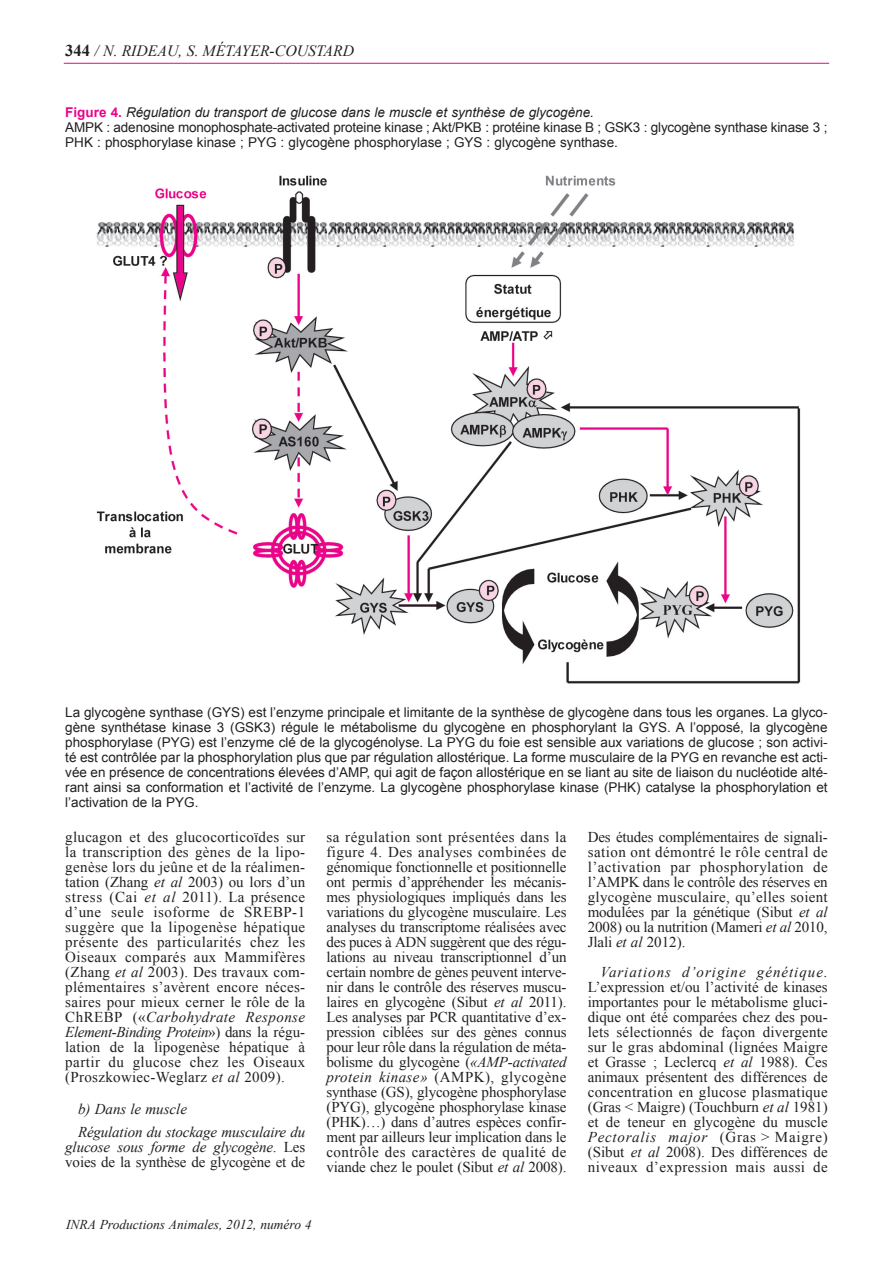
<style>
.page{position:relative;width:893px;height:1263px;background:#fff}
.page>*{position:absolute;margin:0;border:0;box-sizing:border-box;transform-origin:0 0}
.t1{font:italic 15.75px "Times New Roman";color:#231f20}
.t2{font:15px/15px "Times New Roman";color:#231f20;text-align:justify}
.t3{font:italic 15px/23.5px "Times New Roman";letter-spacing:-.01em;color:#231f20}
.t4{font:13.5px/15px "Arial";color:#231f20}
.t5{font:italic 13.5px "Times New Roman";color:#231f20}
.s1{font-weight:700;font-style:normal;font-size:16.5px}
.s2{font-weight:700;color:#ed028c}
.s3{font-style:italic}
</style>
<div class="page">
<hr style="left:64px;top:63px;width:765px;height:1px;background:#ed028c">
<img style="left:96px;top:175px;width:705px;height:509px">
<p class="t1" style="left:65px;top:42px;width:290px"><span class="s1">344</span> / N. RIDEAU, S. MÉTAYER-COUSTARD</p>
<p class="t4" style="left:65px;top:105px;width:764px"><span class="s2">Figure 4.</span> <span class="s3">Régulation du transport de glucose dans le muscle et synthèse de glycogène.<br></span>AMPK : adenosine monophosphate-activated proteine kinase ; Akt/PKB : protéine kinase B ; GSK3 : glycogène synthase kinase 3 ;<br>PHK : phosphorylase kinase ; PYG : glycogène phosphorylase ; GYS : glycogène synthase.</p>
<p class="t4" style="left:65px;top:705px;width:764px;text-align:justify">La glycogène synthase (GYS) est l’enzyme principale et limitante de la synthèse de glycogène dans tous les organes. La glyco&shy;gène synthétase kinase 3 (GSK3) régule le métabolisme du glycogène en phosphorylant la GYS. A l’opposé, la glycogène phosphorylase (PYG) est l’enzyme clé de la glycogénolyse. La PYG du foie est sensible aux variations de glucose ; son activi&shy;té est contrôlée par la phosphorylation plus que par régulation allostérique. La forme musculaire de la PYG en revanche est acti&shy;vée en présence de concentrations élevées d’AMP, qui agit de façon allostérique en se liant au site de liaison du nucléotide alté&shy;rant ainsi sa conformation et l’activité de l’enzyme. La glycogène phosphorylase kinase (PHK) catalyse la phosphorylation et l’activation de la PYG.</p>
<p class="t2" style="left:65px;top:829px;width:241px">glucagon et des glucocorticoïdes sur la transcription des gènes de la lipo&shy;genèse lors du jeûne et de la réalimen&shy;tation (Zhang <span class="s3">et al</span> 2003) ou lors d’un stress (Cai <span class="s3">et al</span> 2011). La présence d’une seule isoforme de SREBP-1 suggère que la lipogenèse hépatique présente des particularités chez les Oiseaux comparés aux Mammifères (Zhang <span class="s3">et al</span> 2003). Des travaux com&shy;plémentaires s’avèrent encore néces&shy;saires pour mieux cerner le rôle de la ChREBP («<span class="s3">Carbohydrate Response Element-Binding Protein</span>») dans la régu&shy;lation de la lipogenèse hépatique à partir du glucose chez les Oiseaux (Proszkowiec-Weglarz <span class="s3">et al</span> 2009).</p>
<p class="t3" style="left:78px;top:1097px;width:229px">b) Dans le muscle<br>Régulation du stockage musculaire du</p>
<p class="t2" style="left:65px;top:1140px;width:241px"><span class="s3">glucose sous forme de glycogène</span>. Les voies de la synthèse de glycogène et de</p>
<p class="t2" style="left:327px;top:829px;width:242px">sa régulation sont présentées dans la figure 4. Des analyses combinées de génomique fonctionnelle et positionnelle ont permis d’appréhender les mécanis&shy;mes physiologiques impliqués dans les variations du glycogène musculaire. Les analyses du transcriptome réalisées avec des puces à ADN suggèrent que des régu&shy;lations au niveau transcriptionnel d’un certain nombre de gènes peuvent interve&shy;nir dans le contrôle des réserves muscu&shy;laires en glycogène (Sibut <span class="s3">et al</span> 2011).<br>Les analyses par PCR quantitative d’ex&shy;pression ciblées sur des gènes connus pour leur rôle dans la régulation de méta&shy;bolisme du glycogène (<span class="s3">«AMP-activated protein kinase»</span> (AMPK), glycogène synthase (GS), glycogène phosphorylase (PYG), glycogène phosphorylase kinase (PHK)…) dans d’autres espèces confir&shy;ment par ailleurs leur implication dans le contrôle des caractères de qualité de viande chez le poulet (Sibut <span class="s3">et al</span> 2008).</p>
<p class="t2" style="left:588px;top:829px;width:241px">Des études complémentaires de signali&shy;sation ont démontré le rôle central de l’activation par phosphorylation de l’AMPK dans le contrôle des réserves en glycogène musculaire, qu’elles soient modulées par la génétique (Sibut <span class="s3">et al </span>2008) ou la nutrition (Mameri <span class="s3">et al</span> 2010, Jlali <span class="s3">et al</span> 2012).</p>
<p class="t2" style="left:588px;top:964px;width:241px;text-indent:13px"><span class="s3">Variations d’origine génétique.<br></span>L’expression et/ou l’activité de kinases importantes pour le métabolisme gluci&shy;dique ont été comparées chez des pou&shy;lets sélectionnés de façon divergente sur le gras abdominal (lignées Maigre et Grasse ; Leclercq <span class="s3">et al</span> 1988). Ces animaux présentent des différences de concentration en glucose plasmatique (Gras &lt; Maigre) (Touchburn <span class="s3">et al</span> 1981) et de teneur en glycogène du muscle <span class="s3">Pectoralis major</span> (Gras &gt; Maigre) (Sibut <span class="s3">et al</span> 2008). Des différences de niveaux d’expression mais aussi de</p>
<p class="t5" style="left:66px;top:1217px;width:247px">INRA Productions Animales, 2012, numéro 4</p>
</div>
